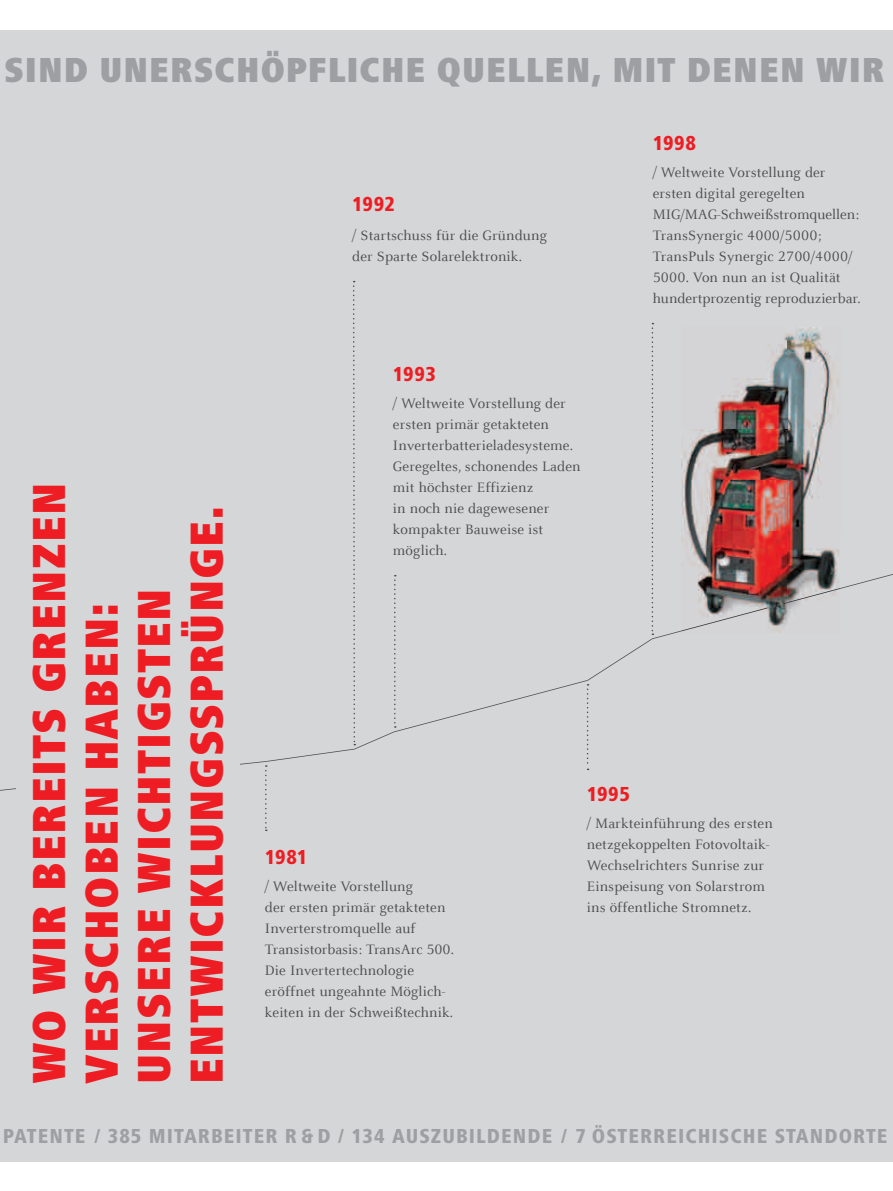
<style>
.page{position:relative;width:893px;height:1191px;background:#fff}
.page>*{position:absolute;margin:0;border:0;box-sizing:border-box;transform-origin:0 0}
.t1{font:900 condensed 48px/52.5px "Frutiger Next LTW1 G";letter-spacing:.02em;color:#ee1d23}
.t2{font:900 condensed 36px "Frutiger Next LTW1 G";letter-spacing:.025em;color:#9d9fa2}
.t3{font:800 condensed 21px "Frutiger Next LTW1 G";letter-spacing:.05em;color:#9d9fa2}
.t4{font:800 condensed 21px "Frutiger Next LTW1 G";letter-spacing:.03em;color:#ee1d23}
.t5{font:15px/21px "Celeste Offc Pro";letter-spacing:.01em;color:#4b4c4d}
</style>
<div class="page">
<div style="left:0;top:30px;width:893px;height:1131px;background:#d5d6d8"></div>
<img style="left:681px;top:327px;width:158px;height:306px">
<img style="left:681px;top:588px;width:159px;height:43px">
<svg style="left:353px;top:281px;width:3px;height:464px"></svg>
<svg style="left:265px;top:765px;width:2px;height:66px"></svg>
<svg style="left:587px;top:684px;width:2px;height:86px"></svg>
<svg style="left:652px;top:323px;width:1px;height:312px"></svg>
<svg style="left:394px;top:575px;width:2px;height:152px"></svg>
<h2 class="t2" style="left:4px;top:50px;width:882px">SIND UNERSCHÖPFLICHE QUELLEN, MIT DENEN WIR</h2>
<h1 class="t1" style="left:23px;top:1084px;width:603px;rotate:-90deg">WO WIR BEREITS GRENZEN<br>VERSCHOBEN HABEN:<br>UNSERE WICHTIGSTEN<br>ENTWICKLUNGSSPRÜNGE.</h1>
<h3 class="t4" style="left:352px;top:192px;width:44px">1992</h3>
<p class="t5" style="left:352px;top:224px;width:196px">/ Startschuss für die Gründung der Sparte Solarelektronik.</p>
<h3 class="t4" style="left:393px;top:362px;width:45px">1993</h3>
<p class="t5" style="left:393px;top:392px;width:189px">/ Weltweite Vorstellung der ersten primär getakteten<br>Inverterbatterieladesysteme.<br>Geregeltes, schonendes Laden mit höchster Effizienz<br>in noch nie dagewesener kompakter Bauweise ist möglich.</p>
<h3 class="t4" style="left:653px;top:131px;width:45px">1998</h3>
<p class="t5" style="left:653px;top:161px;width:209px">/ Weltweite Vorstellung der ersten digital geregelten<br>MIG/MAG-Schweißstromquellen:<br>TransSynergic 4000/5000;<br>TransPuls Synergic 2700/4000/<br>5000. Von nun an ist Qualität hundertprozentig reproduzierbar.</p>
<h3 class="t4" style="left:265px;top:845px;width:44px">1981</h3>
<p class="t5" style="left:265px;top:875px;width:191px">/ Weltweite Vorstellung<br>der ersten primär getakteten<br>Inverterstromquelle auf<br>Transistorbasis: TransArc 500.<br>Die Invertertechnologie eröffnet ungeahnte Möglich&shy;keiten in der Schweißtechnik.</p>
<h3 class="t4" style="left:587px;top:782px;width:45px">1995</h3>
<p class="t5" style="left:587px;top:812px;width:188px">/ Markteinführung des ersten netzgekoppelten Fotovoltaik-<br>Wechselrichters Sunrise zur<br>Einspeisung von Solarstrom ins öffentliche Stromnetz.</p>
<h3 class="t3" style="left:3px;top:1123px;width:886px">PATENTE / 385 MITARBEITER R &amp; D / 134 AUSZUBILDENDE / 7 ÖSTERREICHISCHE STANDORTE</h3>
</div>
